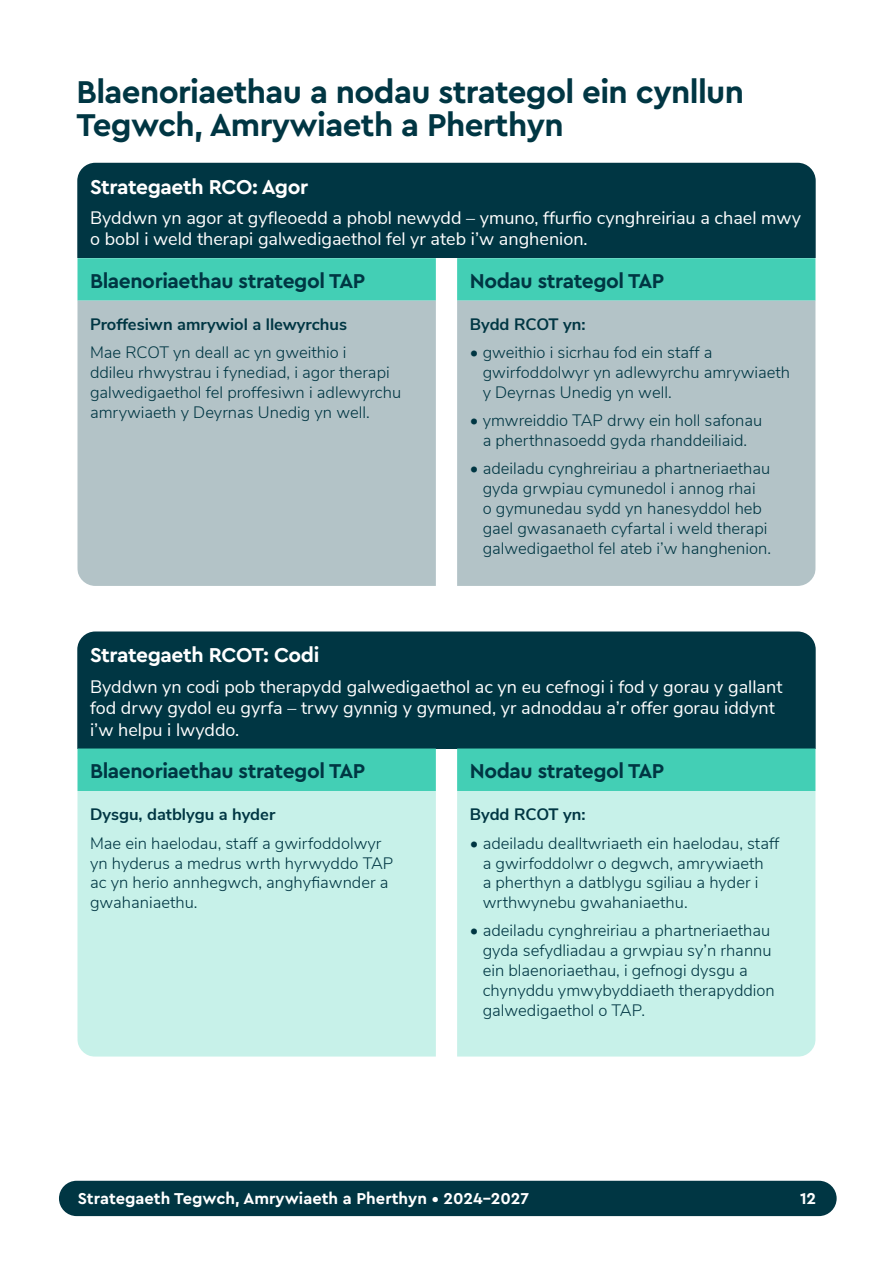
<style>
.page{position:relative;width:893px;height:1263px;background:#fff}
.page>*{position:absolute;margin:0;border:0;box-sizing:border-box;transform-origin:0 0}
.t1{font:700 33px/33px "Cera Pro";letter-spacing:-.02em;color:#003643}
.t2{font:700 21px "Cera Pro";letter-spacing:-.02em;color:#003643}
.t3{font:700 21px "Cera Pro";letter-spacing:-.02em;color:#fff}
.t4{font:18px/21.6px "Nunito Sans";color:#fff}
.t5{font:300 16.5px/19.8px "Nunito Sans";color:#003643}
.t6{font:700 16.5px "Nunito Sans";color:#003643}
.t7{font:700 16.5px "Cera Pro";color:#fff}
</style>
<div class="page">
<div style="left:59px;top:1181px;width:778px;height:35px;background:#003643;border-radius:18px"></div>
<div style="left:77px;top:163px;width:739px;height:95px;background:#003643"></div>
<svg style="left:77px;top:258px;width:739px;height:43px;background:#4bd0b8"></svg>
<div style="left:77px;top:301px;width:739px;height:285px;background:#b3c3c7"></div>
<div style="left:77px;top:631px;width:739px;height:117px;background:#003643"></div>
<div style="left:77px;top:748px;width:739px;height:43px;background:#43cfb5"></div>
<div style="left:77px;top:791px;width:739px;height:266px;background:#c7f1e9"></div>
<h1 class="t1" style="left:77px;top:74px;width:669px">Blaenoriaethau a nodau strategol ein cynllun<br>Tegwch, Amrywiaeth a Pherthyn</h1>
<p class="t3" style="left:90px;top:173px;width:220px">Strategaeth RCO: Agor</p>
<p class="t4" style="left:90px;top:206px;width:712px">Byddwn yn agor at gyfleoedd a phobl newydd – ymuno, ffurfio cynghreiriau a chael mwy o bobl i weld therapi galwedigaethol fel yr ateb i’w anghenion.</p>
<p class="t2" style="left:90px;top:267px;width:277px">Blaenoriaethau strategol TAP</p>
<p class="t2" style="left:470px;top:267px;width:196px">Nodau strategol TAP</p>
<p class="t6" style="left:90px;top:312px;width:258px">Proffesiwn amrywiol a llewyrchus</p>
<p class="t5" style="left:90px;top:342px;width:313px">Mae RCOT yn deall ac yn gweithio i<br>ddileu rhwystrau i fynediad, i agor therapi galwedigaethol fel proffesiwn i adlewyrchu amrywiaeth y Deyrnas Unedig yn well.</p>
<p class="t6" style="left:470px;top:312px;width:117px">Bydd RCOT yn:</p>
<p class="t5" style="left:483px;top:342px;width:309px;text-indent:-13px">• gweithio i sicrhau fod ein staff a gwirfoddolwyr yn adlewyrchu amrywiaeth y Deyrnas Unedig yn well.</p>
<p class="t5" style="left:470px;top:410px;width:294px;text-align:center">• ymwreiddio TAP drwy ein holl safonau a pherthnasoedd gyda rhanddeiliaid.</p>
<p class="t5" style="left:483px;top:458px;width:290px;text-indent:-13px">• adeiladu cynghreiriau a phartneriaethau gyda grwpiau cymunedol i annog rhai<br>o gymunedau sydd yn hanesyddol heb gael gwasanaeth cyfartal i weld therapi galwedigaethol fel ateb i’w hanghenion.</p>
<p class="t3" style="left:90px;top:641px;width:231px">Strategaeth RCOT: Codi</p>
<p class="t4" style="left:90px;top:674px;width:694px">Byddwn yn codi pob therapydd galwedigaethol ac yn eu cefnogi i fod y gorau y gallant fod drwy gydol eu gyrfa – trwy gynnig y gymuned, yr adnoddau a’r offer gorau iddynt i’w helpu i lwyddo.</p>
<p class="t2" style="left:90px;top:757px;width:277px">Blaenoriaethau strategol TAP</p>
<p class="t2" style="left:470px;top:757px;width:196px">Nodau strategol TAP</p>
<p class="t6" style="left:90px;top:803px;width:187px">Dysgu, datblygu a hyder</p>
<p class="t5" style="left:90px;top:832px;width:305px">Mae ein haelodau, staff a gwirfoddolwyr yn hyderus a medrus wrth hyrwyddo TAP ac yn herio annhegwch, anghyfiawnder a gwahaniaethu.</p>
<p class="t6" style="left:470px;top:803px;width:117px">Bydd RCOT yn:</p>
<p class="t5" style="left:483px;top:832px;width:298px;text-indent:-13px">• adeiladu dealltwriaeth ein haelodau, staff a gwirfoddolwr o degwch, amrywiaeth<br>a pherthyn a datblygu sgiliau a hyder i wrthwynebu gwahaniaethu.</p>
<p class="t5" style="left:483px;top:920px;width:294px;text-indent:-13px">• adeiladu cynghreiriau a phartneriaethau gyda sefydliadau a grwpiau sy’n rhannu ein blaenoriaethau, i gefnogi dysgu a chynyddu ymwybyddiaeth therapyddion galwedigaethol o TAP.</p>
<p class="t7" style="left:78px;top:1187px;width:453px">Strategaeth Tegwch, Amrywiaeth a Pherthyn • 2024–2027</p>
<p class="t7" style="left:800px;top:1187px;width:18px">12</p>
</div>
